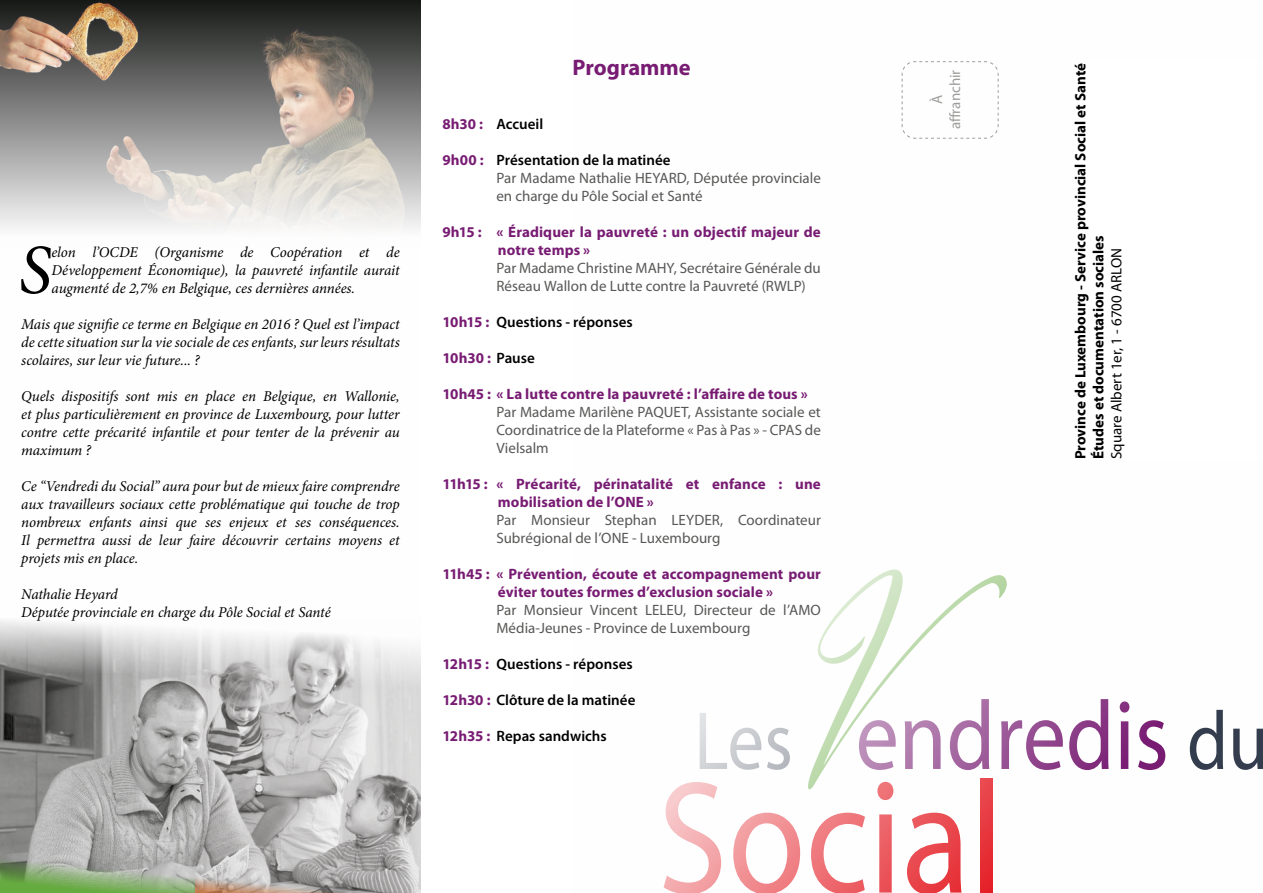
<style>
.page{position:relative;width:1263px;height:893px;background:#fff}
.page>*{position:absolute;margin:0;border:0;box-sizing:border-box;transform-origin:0 0}
.t1{font:italic 70.5px "Minion Pro";color:#000}
.t2{font:700 22.5px "Myriad Pro";color:#781c73}
.t3{font:italic 15px/18px "Minion Pro";letter-spacing:-.01em;color:#000;text-align:justify}
.t4{font:15px/18px "Myriad Pro";color:#575756}
.t5{font:700 15px/18px "Myriad Pro";letter-spacing:.005em;color:#781c73}
.t6{font:600 15px "Myriad Pro";color:#000}
.Texte{font:700 15px "Myriad Pro";color:#000}
.Texte-2{font:15px "Myriad Pro";color:#000}
.t7{font:15px "Myriad Pro";color:#9d9d9c}
.s1{font-weight:700;color:#781c73}
.s2{font-weight:600;color:#000}
</style>
<div class="page">
<svg style="left:0;top:620px;width:195px;height:273px;background:#9fa29c"></svg>
<svg style="left:195px;top:632px;width:226px;height:261px;background:#c2c0c0"></svg>
<img style="left:0;top:0;width:421px;height:229px">
<svg style="left:700px;top:713px;width:61px;height:57px"></svg>
<svg style="left:767px;top:728px;width:23px;height:42px"></svg>
<svg style="left:1008px;top:720px;width:55px;height:50px"></svg>
<svg style="left:1069px;top:699px;width:39px;height:71px"></svg>
<svg style="left:1120px;top:701px;width:9px;height:68px"></svg>
<svg style="left:1138px;top:720px;width:27px;height:50px"></svg>
<svg style="left:1190px;top:710px;width:33px;height:60px"></svg>
<svg style="left:1233px;top:729px;width:30px;height:41px"></svg>
<svg style="left:664px;top:782px;width:57px;height:111px"></svg>
<svg style="left:733px;top:813px;width:67px;height:80px"></svg>
<svg style="left:811px;top:813px;width:54px;height:80px"></svg>
<svg style="left:878px;top:794px;width:15px;height:99px"></svg>
<svg style="left:907px;top:813px;width:54px;height:80px"></svg>
<svg style="left:980px;top:794px;width:13px;height:99px"></svg>
<svg style="left:808px;top:569px;width:200px;height:225px"></svg>
<svg style="left:902px;top:61px;width:97px;height:78px"></svg>
<p class="t1" style="left:19px;top:222px;width:34px">S</p>
<p class="t3" style="left:52px;top:243px;width:350px">elon l’OCDE (Organisme de Coopération et de Développement Économique), la pauvreté infantile aurait augmenté de 2,7% en Belgique, ces dernières années.</p>
<p class="t3" style="left:21px;top:315px;width:380px">Mais que signifie ce terme en Belgique en 2016 ? Quel est l’impact de cette situation sur la vie sociale de ces enfants, sur leurs résultats scolaires, sur leur vie future... ?</p>
<p class="t3" style="left:21px;top:387px;width:380px">Quels dispositifs sont mis en place en Belgique, en Wallonie, et plus particulièrement en province de Luxembourg, pour lutter contre cette précarité infantile et pour tenter de la prévenir au maximum ?</p>
<p class="t3" style="left:21px;top:477px;width:380px">Ce “Vendredi du Social” aura pour but de mieux faire comprendre aux travailleurs sociaux cette problématique qui touche de trop nombreux enfants ainsi que ses enjeux et ses conséquences.<br>Il permettra aussi de leur faire découvrir certains moyens et projets mis en place.</p>
<p class="t3" style="left:21px;top:585px;width:98px">Nathalie Heyard</p>
<p class="t3" style="left:21px;top:603px;width:311px">Députée provinciale en charge du Pôle Social et Santé</p>
<p class="t2" style="left:572px;top:52px;width:120px">Programme</p>
<p class="t6" style="left:442px;top:114px;width:102px"><span class="s1">8h30 :</span> Accueil</p>
<p class="t6" style="left:442px;top:150px;width:230px"><span class="s1">9h00 :</span> Présentation de la matinée</p>
<p class="t4" style="left:496px;top:168px;width:326px">Par Madame Nathalie HEYARD, Députée provinciale en charge du Pôle Social et Santé</p>
<p class="t5" style="left:498px;top:222px;width:324px;text-indent:-56px">9h15 : « Éradiquer la pauvreté : un objectif majeur de notre temps »</p>
<p class="t4" style="left:496px;top:258px;width:326px">Par Madame Christine MAHY, Secrétaire Générale du<br>Réseau Wallon de Lutte contre la Pauvreté (RWLP)</p>
<p class="t6" style="left:442px;top:312px;width:192px"><span class="s1">10h15 :</span> Questions - réponses</p>
<p class="t5" style="left:442px;top:348px;width:94px">10h30 : <span class="s2">Pause</span></p>
<p class="t5" style="left:442px;top:384px;width:367px">10h45 : « La lutte contre la pauvreté : l’affaire de tous »</p>
<p class="t4" style="left:496px;top:402px;width:326px;text-align:justify">Par Madame Marilène PAQUET, Assistante sociale et Coordinatrice de la Plateforme « Pas à Pas » - CPAS de Vielsalm</p>
<p class="t5" style="left:498px;top:474px;width:324px;text-indent:-56px">11h15 : « Précarité, périnatalité et enfance : une mobilisation de l’ONE »</p>
<p class="t4" style="left:496px;top:510px;width:326px">Par Monsieur Stephan LEYDER, Coordinateur<br>Subrégional de l’ONE - Luxembourg</p>
<p class="t5" style="left:442px;top:564px;width:380px;text-align:center">11h45 : « Prévention, écoute et accompagnement pour éviter toutes formes d’exclusion sociale »</p>
<p class="t4" style="left:496px;top:600px;width:326px">Par Monsieur Vincent LELEU, Directeur de l’AMO<br>Média-Jeunes - Province de Luxembourg</p>
<p class="t6" style="left:442px;top:654px;width:192px"><span class="s1">12h15 :</span> Questions - réponses</p>
<p class="t6" style="left:442px;top:690px;width:195px"><span class="s1">12h30 :</span> Clôture de la matinée</p>
<p class="t6" style="left:442px;top:726px;width:166px"><span class="s1">12h35 :</span> Repas sandwichs</p>
<p class="t7" style="left:946px;top:129px;width:61px;rotate:-90deg">affranchir</p>
<p class="Texte" style="left:1071px;top:459px;width:398px;rotate:-90deg">Province de Luxembourg - Service provincial Social et Santé</p>
<p class="t7" style="left:928px;top:104px;width:11px;rotate:-90deg">À</p>
<p class="Texte" style="left:1089px;top:459px;width:225px;rotate:-90deg">Études et documentation sociales</p>
<p class="Texte-2" style="left:1107px;top:459px;width:213px;rotate:-90deg">Square Albert 1er, 1 - 6700 ARLON</p>
</div>
